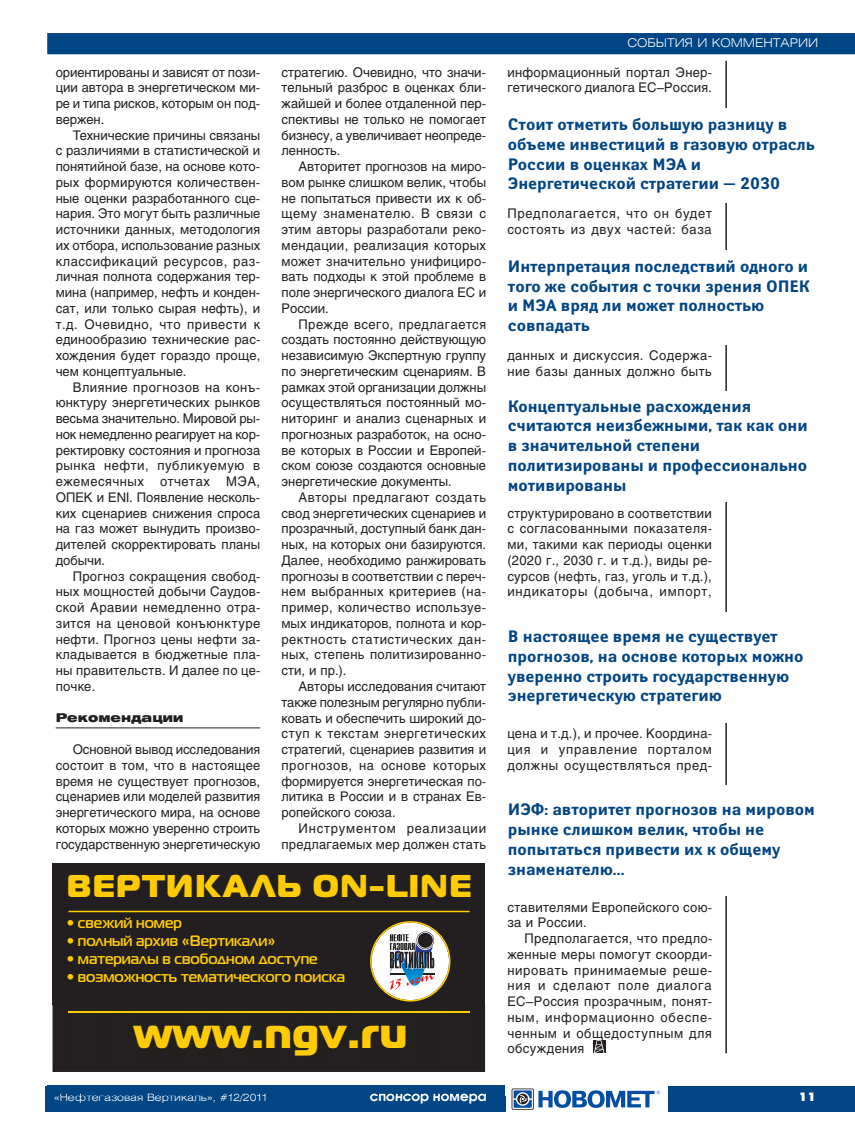
<style>
.page{position:relative;width:855px;height:1136px;background:#fff}
.page>*{position:absolute;margin:0;border:0;box-sizing:border-box;transform-origin:0 0}
.t1{font:42px "Magistral Black C";letter-spacing:.03em;color:#ffcb04}
.t2{font:31.5px "Magistral Black C";letter-spacing:.05em;color:#ffcb04}
.t3{font:700 16.5px/19.8px "Yanus C";color:#004584}
.t4{font:700 15px "Magistral C";color:#ffcb04}
.t5{font:600 13.5px "Avant Garde Gothic C";letter-spacing:.005em;color:#fff}
.t6{font:13.2px/15.8px "Helios";letter-spacing:.015em;color:#231f20;text-align:justify}
.t7{font:13.2px/15.8px "Helios";letter-spacing:.055em;color:#231f20}
.t8{font:13.2px/15.8px "Helios";letter-spacing:.035em;color:#231f20}
.t9{font:300 12px "Helios Ext";color:#fff}
.t10{font:900 12px "Helios Ext";letter-spacing:.005em;color:#231f20}
.t11{font:12px "Futura Futuris XC";color:#fff}
.t12{font:300 10.5px "Helios Ext";color:#fff}
</style>
<div class="page">
<div style="left:46px;top:1086px;width:809px;height:25px;background:#004584"></div>
<div style="left:506px;top:1082px;width:161px;height:34px;background:#fff"></div>
<hr style="left:56px;top:727px;width:204px;height:1px;background:#231f20">
<div style="left:593px;top:1040px;width:12px;height:13px;background:#231f20"></div>
<svg style="left:594px;top:1040px;width:10px;height:13px"></svg>
<svg style="left:47px;top:33px;width:808px;height:22px;background:#084b88"></svg>
<hr style="left:725px;top:61px;width:2px;height:992px;background:#231f20">
<div style="left:508px;top:108px;width:312px;height:95px;background:#fff"></div>
<div style="left:508px;top:250px;width:312px;height:94px;background:#fff"></div>
<div style="left:508px;top:392px;width:312px;height:110px;background:#fff"></div>
<div style="left:508px;top:612px;width:312px;height:110px;background:#fff"></div>
<div style="left:508px;top:785px;width:312px;height:111px;background:#fff"></div>
<div style="left:53px;top:864px;width:432px;height:208px;background:#231f20"></div>
<hr style="left:69px;top:911px;width:401px;height:1px;background:#ffcb04">
<img style="left:47px;top:1005px;width:459px;height:90px">
<img style="left:55px;top:1094px;width:82px;height:1px">
<svg style="left:511px;top:1088px;width:149px;height:22px"></svg>
<img style="left:370px;top:1093px;width:116px;height:2px">
<img style="left:53px;top:1005px;width:432px;height:67px">
<img style="left:68px;top:1011px;width:401px;height:2px">
<svg style="left:370px;top:921px;width:80px;height:80px"></svg>
<p class="t6" style="left:56px;top:65px;width:206px">ориентированы и зависят от пози&shy;ции автора в энергетическом ми&shy;ре и типа рисков, которым он под&shy;вержен.</p>
<p class="t6" style="left:56px;top:128px;width:206px;text-indent:17px">Технические причины связаны с различиями в статистической и понятийной базе, на основе кото&shy;рых формируются количествен&shy;ные оценки разработанного сце&shy;нария. Это могут быть различные источники данных, методология их отбора, использование разных классификаций ресурсов, раз&shy;личная полнота содержания тер&shy;мина (например, нефть и конден&shy;сат, или только сырая нефть), и т.д. Очевидно, что привести к единообразию технические рас&shy;хождения будет гораздо проще, чем концептуальные.</p>
<p class="t6" style="left:56px;top:380px;width:206px;text-indent:17px">Влияние прогнозов на конъ&shy;юнктуру энергетических рынков весьма значительно. Мировой ры&shy;нок немедленно реагирует на кор&shy;ректировку состояния и прогноза рынка нефти, публикуемую в ежемесячных отчетах МЭА, ОПЕК и ENI. Появление несколь&shy;ких сценариев снижения спроса на газ может вынудить произво&shy;дителей скорректировать планы добычи.</p>
<p class="t6" style="left:56px;top:569px;width:206px;text-indent:17px">Прогноз сокращения свобод&shy;ных мощностей добычи Саудов&shy;ской Аравии немедленно отра&shy;зится на ценовой конъюнктуре нефти. Прогноз цены нефти за&shy;кладывается в бюджетные пла&shy;ны правительств. И далее по це&shy;почке.</p>
<p class="t10" style="left:56px;top:714px;width:129px">Рекомендации</p>
<p class="t6" style="left:56px;top:743px;width:206px;text-indent:17px">Основной вывод исследования состоит в том, что в настоящее время не существует прогнозов, сценариев или моделей развития энергетического мира, на основе которых можно уверенно строить государственную энергетическую</p>
<p class="t6" style="left:281px;top:65px;width:206px">стратегию. Очевидно, что значи&shy;тельный разброс в оценках бли&shy;жайшей и более отдаленной пер&shy;спективы не только не помогает бизнесу, а увеличивает неопреде&shy;ленность.</p>
<p class="t6" style="left:281px;top:160px;width:206px;text-indent:17px">Авторитет прогнозов на миро&shy;вом рынке слишком велик, чтобы не попытаться привести их к об&shy;щему знаменателю. В связи с этим авторы разработали реко&shy;мендации, реализация которых может значительно унифициро&shy;вать подходы к этой проблеме в поле энергического диалога ЕС и России.</p>
<p class="t6" style="left:281px;top:317px;width:206px;text-indent:17px">Прежде всего, предлагается создать постоянно действующую независимую Экспертную группу по энергетическим сценариям. В рамках этой организации должны осуществляться постоянный мо&shy;ниторинг и анализ сценарных и прогнозных разработок, на осно&shy;ве которых в России и Европей&shy;ском союзе создаются основные энергетические документы.</p>
<p class="t6" style="left:281px;top:491px;width:206px;text-indent:17px">Авторы предлагают создать свод энергетических сценариев и прозрачный, доступный банк дан&shy;ных, на которых они базируются.<br>Далее, необходимо ранжировать прогнозы в соответствии с переч&shy;нем выбранных критериев (на&shy;пример, количество используе&shy;мых индикаторов, полнота и кор&shy;ректность статистических дан&shy;ных, степень политизированно&shy;сти, и пр.).</p>
<p class="t6" style="left:281px;top:680px;width:206px;text-indent:17px">Авторы исследования считают также полезным регулярно публи&shy;ковать и обеспечить широкий до&shy;ступ к текстам энергетических стратегий, сценариев развития и прогнозов, на основе которых формируется энергетическая по&shy;литика в России и в странах Ев&shy;ропейского союза.</p>
<p class="t6" style="left:281px;top:821px;width:206px;text-align:right">Инструментом реализации предлагаемых мер должен стать</p>
<h2 class="t2" style="left:67px;top:875px;width:406px">ВЕРТИКАЛЬ ON-LINE</h2>
<p class="t4" style="left:67px;top:918px;width:117px">• свежий номер</p>
<p class="t4" style="left:67px;top:936px;width:210px">• полный архив «Вертикали»</p>
<p class="t4" style="left:67px;top:954px;width:252px">• материалы в свободном доступе</p>
<p class="t4" style="left:67px;top:972px;width:280px">• возможность тематического поиска</p>
<h1 class="t1" style="left:134px;top:1018px;width:274px">www.ngv.ru</h1>
<p class="t9" style="left:627px;top:38px;width:192px">СОБЫТИЯ И КОММЕНТАРИИ</p>
<p class="t6" style="left:507px;top:65px;width:206px">информационный портал Энер&shy;гетического диалога ЕС–Россия.</p>
<p class="t3" style="left:508px;top:116px;width:309px">Стоит отметить большую разницу в объеме инвестиций в газовую отрасль<br>России в оценках МЭА и<br>Энергетической стратегии — 2030</p>
<p class="t7" style="left:507px;top:207px;width:206px">Предполагается, что он будет состоять из двух частей: база</p>
<p class="t3" style="left:508px;top:258px;width:303px">Интерпретация последствий одного и того же события с точки зрения ОПЕК и МЭА вряд ли может полностью совпадать</p>
<p class="t8" style="left:507px;top:349px;width:206px">данных и дискуссия. Содержа&shy;ние базы данных должно быть</p>
<p class="t3" style="left:508px;top:397px;width:301px">Концептуальные расхождения считаются неизбежными, так как они в значительной степени политизированы и профессионально мотивированы</p>
<p class="t6" style="left:507px;top:506px;width:206px">структурировано в соответствии с согласованными показателя&shy;ми, такими как периоды оценки (2020 г., 2030 г. и т.д.), виды ре&shy;сурсов (нефть, газ, уголь и т.д.), индикаторы (добыча, импорт,</p>
<p class="t3" style="left:508px;top:628px;width:297px">В настоящее время не существует прогнозов, на основе которых можно уверенно строить государственную энергетическую стратегию</p>
<p class="t6" style="left:507px;top:727px;width:206px">цена и т.д.), и прочее. Координа&shy;ция и управление порталом должны осуществляться пред-</p>
<p class="t3" style="left:508px;top:801px;width:308px">ИЭФ: авторитет прогнозов на мировом рынке слишком велик, чтобы не попытаться привести их к общему знаменателю...</p>
<p class="t6" style="left:507px;top:900px;width:206px">ставителями Европейского сою&shy;за и России.</p>
<p class="t6" style="left:507px;top:932px;width:207px;text-indent:17px">Предполагается, что предло&shy;женные меры помогут скоорди&shy;нировать принимаемые реше&shy;ния и сделают поле диалога ЕС–Россия прозрачным, понят&shy;ным, информационно обеспе&shy;ченным и общедоступным для обсуждения</p>
<p class="t12" style="left:54px;top:1094px;width:214px">«Нефтегазовая Вертикаль», #12/2011</p>
<p class="t5" style="left:370px;top:1091px;width:118px">спонсор номера</p>
<p class="t11" style="left:799px;top:1092px;width:18px">11</p>
</div>
